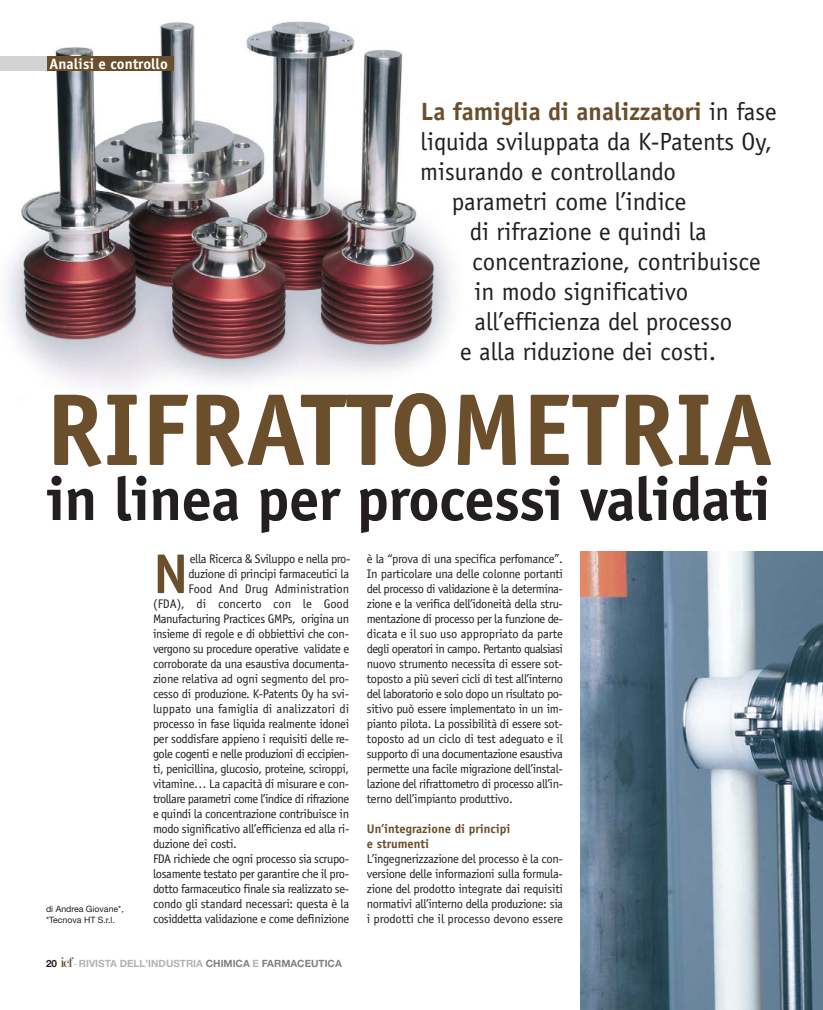
<style>
.page{position:relative;width:823px;height:1010px;background:#fff}
.page>*{position:absolute;margin:0;border:0;box-sizing:border-box;transform-origin:0 0}
.t1{font:700 102.5px "Officina Sans";color:#6b4e2c}
.t2{font:700 61.25px "Officina Sans";letter-spacing:-.015em;color:#231f20}
.t3{font:700 56.25px "Officina Sans";color:#6b4e2c}
.t4{font:25px "Officina Sans";color:#231f20}
.t5{font:700 25px "Officina Sans";color:#6b4e2c}
.t6{font:700 15px "Officina Sans";color:#fff}
.t7{font:12.5px/15px "Officina Sans";letter-spacing:-.025em;color:#231f20;text-align:justify}
.t8{font:12.5px "Officina Sans";color:#231f20}
.t9{font:12.5px "Officina Sans";letter-spacing:-.045em;color:#231f20}
.t10{font:700 12.5px/15px "Officina Sans";color:#6b4e2c}
.t11{font:700 10px "Helvetica Neue";color:#b2b4b6}
.t12{font:8.75px/10.5px "Helvetica Neue";color:#231f20}
.s1{font-weight:400;color:#231f20}
.s2{color:#231f20}
.s3{font-family:"Modern";font-weight:400;font-size:15px;color:#6b4e2c}
.s4{font-family:"Modern";font-weight:400;font-size:12.5px}
.s5{color:#808285}
</style>
<div class="page">
<img style="left:0;top:21px;width:453px;height:365px">
<div style="left:46px;top:57px;width:128px;height:14px;background:#6b4e2c"></div>
<div style="left:0;top:57px;width:46px;height:14px;background:#d1d3d4"></div>
<img style="left:580px;top:552px;width:242px;height:458px">
<p class="t6" style="left:50px;top:58px;width:120px">Analisi e controllo</p>
<h3 class="t5" style="left:420px;top:102px;width:357px">La famiglia di analizzatori <span class="s1">in fase</span></h3>
<h3 class="t4" style="left:420px;top:132px;width:353px">liquida sviluppata da K-Patents Oy,</h3>
<h3 class="t4" style="left:420px;top:162px;width:257px">misurando e controllando</h3>
<h3 class="t4" style="left:451px;top:192px;width:236px">parametri come l’indice</h3>
<h3 class="t4" style="left:469px;top:222px;width:238px">di rifrazione e quindi la</h3>
<h3 class="t4" style="left:472px;top:252px;width:290px">concentrazione, contribuisce</h3>
<h3 class="t4" style="left:474px;top:282px;width:215px">in modo significativo</h3>
<h3 class="t4" style="left:474px;top:312px;width:259px">all’efficienza del processo</h3>
<h3 class="t4" style="left:460px;top:342px;width:257px">e alla riduzione dei costi.</h3>
<h1 class="t1" style="left:46px;top:391px;width:728px">RIFRATTOMETRIA</h1>
<h2 class="t2" style="left:46px;top:476px;width:725px">in linea per processi validati</h2>
<p class="t12" style="left:46px;top:905px;width:79px">di Andrea Giovane*, *Tecnova HT S.r.l.</p>
<h3 class="t3" style="left:153px;top:552px;width:37px">N</h3>
<p class="t7" style="left:190px;top:552px;width:162px">ella Ricerca &amp; Sviluppo e nella pro-</p>
<p class="t7" style="left:188px;top:567px;width:162px">duzione di principi farmaceutici la</p>
<p class="t8" style="left:188px;top:584px;width:162px">Food And Drug Administration</p>
<p class="t8" style="left:153px;top:599px;width:197px">(FDA), di concerto con le Good</p>
<p class="t7" style="left:153px;top:612px;width:197px">Manufacturing Practices GMPs, origina un</p>
<p class="t7" style="left:153px;top:627px;width:197px">insieme di regole e di obbiettivi che con-</p>
<p class="t7" style="left:153px;top:642px;width:197px">vergono su procedure operative validate e</p>
<p class="t7" style="left:153px;top:657px;width:197px">corroborate da una esaustiva documenta-</p>
<p class="t7" style="left:153px;top:672px;width:197px">zione relativa ad ogni segmento del pro-</p>
<p class="t7" style="left:153px;top:687px;width:197px">cesso di produzione. K-Patents Oy ha svi-</p>
<p class="t8" style="left:153px;top:704px;width:197px">luppato una famiglia di analizzatori di</p>
<p class="t7" style="left:153px;top:717px;width:197px">processo in fase liquida realmente idonei</p>
<p class="t7" style="left:153px;top:732px;width:197px">per soddisfare appieno i requisiti delle re-</p>
<p class="t7" style="left:153px;top:747px;width:198px">gole cogenti e nelle produzioni di eccipien-</p>
<p class="t7" style="left:153px;top:762px;width:197px">ti, penicillina, glucosio, proteine, sciroppi,</p>
<p class="t7" style="left:153px;top:777px;width:198px">vitamine… La capacità di misurare e con-</p>
<p class="t9" style="left:153px;top:794px;width:197px">trollare parametri come l’indice di rifrazione</p>
<p class="t7" style="left:153px;top:807px;width:197px">e quindi la concentrazione contribuisce in</p>
<p class="t7" style="left:153px;top:822px;width:198px">modo significativo all’efficienza ed alla ri-</p>
<p class="t7" style="left:153px;top:837px;width:85px">duzione dei costi.</p>
<p class="t7" style="left:153px;top:852px;width:197px">FDA richiede che ogni processo sia scrupo-</p>
<p class="t7" style="left:153px;top:867px;width:197px">losamente testato per garantire che il pro-</p>
<p class="t7" style="left:153px;top:882px;width:197px">dotto farmaceutico finale sia realizzato se-</p>
<p class="t7" style="left:153px;top:897px;width:197px">condo gli standard necessari: questa è la</p>
<p class="t7" style="left:153px;top:912px;width:197px">cosiddetta validazione e come definizione</p>
<p class="t11" style="left:46px;top:959px;width:297px"><span class="s2">20</span> <span class="s3">icf</span><span class="s4">-</span> RIVISTA DELL’INDUSTRIA <span class="s5">CHIMICA</span> E <span class="s5">FARMACEUTICA</span></p>
<p class="t7" style="left:366px;top:552px;width:198px">è la “prova di una specifica perfomance”.<br>In particolare una delle colonne portanti del processo di validazione è la determina&shy;zione e la verifica dell’idoneità della stru&shy;mentazione di processo per la funzione de&shy;dicata e il suo uso appropriato da parte degli operatori in campo. Pertanto qualsiasi nuovo strumento necessita di essere sot&shy;toposto a più severi cicli di test all’interno del laboratorio e solo dopo un risultato po&shy;sitivo può essere implementato in un im&shy;pianto pilota. La possibilità di essere sot&shy;toposto ad un ciclo di test adeguato e il supporto di una documentazione esaustiva permette una facile migrazione dell’instal&shy;lazione del rifrattometro di processo all’in&shy;terno dell’impianto produttivo.</p>
<p class="t10" style="left:366px;top:822px;width:145px">Un’integrazione di principi e strumenti</p>
<p class="t7" style="left:366px;top:852px;width:197px">L’ingegnerizzazione del processo è la con&shy;versione delle informazioni sulla formula&shy;zione del prodotto integrate dai requisiti normativi all’interno della produzione: sia i prodotti che il processo devono essere</p>
</div>
